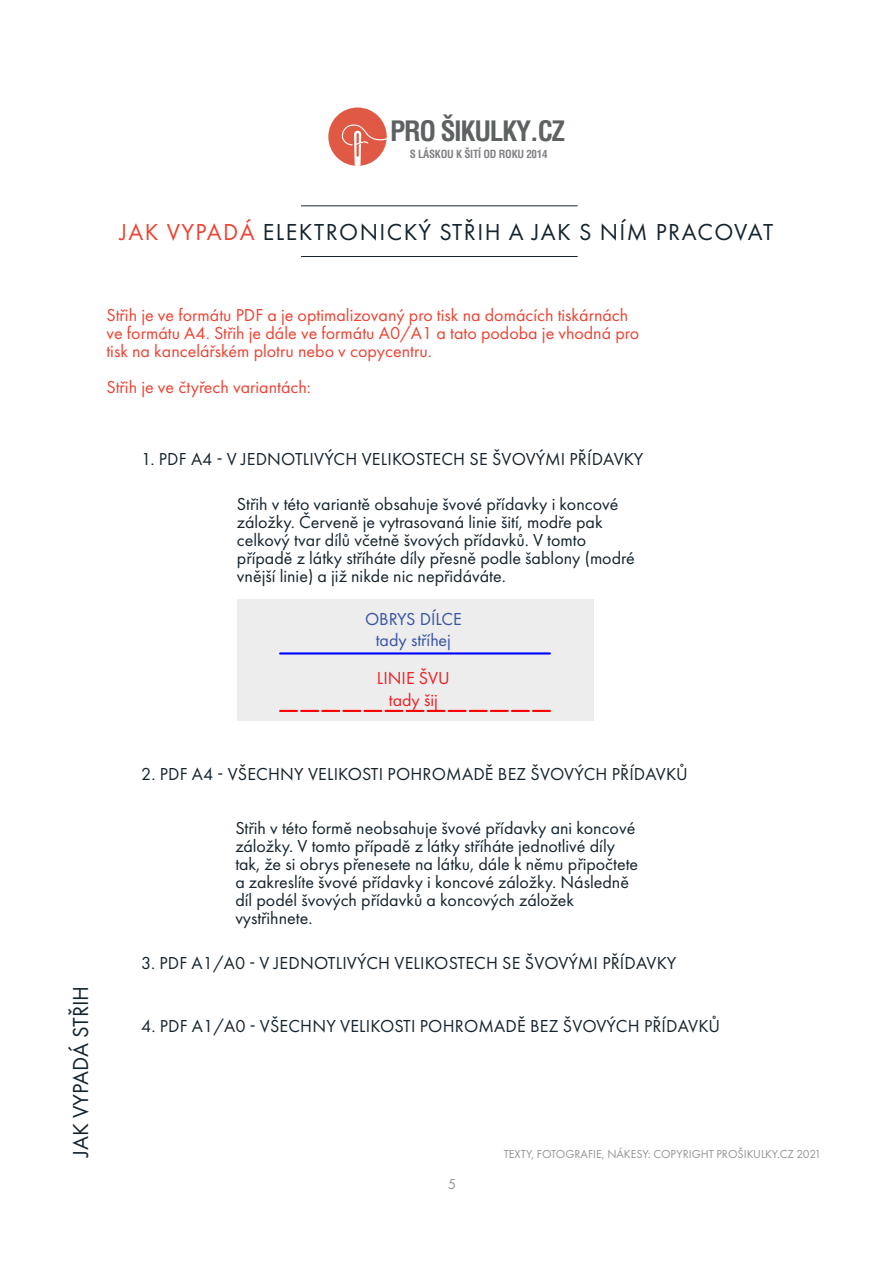
<style>
.page{position:relative;width:893px;height:1263px;background:#fff}
.page>*{position:absolute;margin:0;border:0;box-sizing:border-box;transform-origin:0 0}
.t1{font:700 condensed 27.45px "Helvetica";letter-spacing:-.05em;color:#5d6162}
.Chapter_Title_-_Alig{font:24px "Futura PT";letter-spacing:.06em;color:#16242e}
.Title_-_Align_Left{font:22.5px "Futura PT";color:#16242e}
.Body_Text{font:18px/18px "Futura PT";color:#16242e}
.Pull_Quote{font:18px/18px "Futura PT";color:#ee4232}
.t2{font:18px "Futura PT";color:#3853a3}
.t3{font:18px "Futura PT";color:#ee1f23}
.Page_Number_-_Align{font:15px "Futura PT";color:#939598}
.Title_-_Align_Left-2{font:12px "Futura PT";color:#939598}
.t4{font:700 condensed 10.95px "Helvetica";letter-spacing:-.025em;color:#808285}
.s1{color:#ee4232}
</style>
<div class="page">
<div style="left:237px;top:599px;width:356px;height:122px;background:#ededed"></div>
<hr style="left:280px;top:652px;width:270px;height:2px;background:#00f">
<svg style="left:280px;top:710px;width:270px;height:2px"></svg>
<div style="left:328px;top:107px;width:59px;height:59px;background:#df5944;border-radius:50%"></div>
<svg style="left:342px;top:124px;width:45px;height:42px"></svg>
<hr style="left:301px;top:205px;width:277px;height:1px;background:#16242e">
<hr style="left:301px;top:256px;width:277px;height:1px;background:#16242e">
<p class="t1" style="left:390px;top:113px;width:177px">PRO ŠIKULKY.CZ</p>
<p class="t4" style="left:410px;top:147px;width:139px">S LÁSKOU K ŠITÍ OD ROKU 2014</p>
<p class="Chapter_Title_-_Alig" style="left:120px;top:218px;width:655px"><span class="s1">JAK VYPADÁ</span> ELEKTRONICKÝ STŘIH A JAK S NÍM PRACOVAT</p>
<p class="Pull_Quote" style="left:106px;top:306px;width:534px">Střih je ve formátu PDF a je optimalizovaný pro tisk na domácích tiskárnách ve formátu A4. Střih je dále ve formátu A0/A1 a tato podoba je vhodná pro tisk na kancelářském plotru nebo v copycentru.</p>
<p class="Pull_Quote" style="left:106px;top:378px;width:206px">Střih je ve čtyřech variantách:</p>
<p class="Body_Text" style="left:141px;top:450px;width:504px">1. PDF A4 - V JEDNOTLIVÝCH VELIKOSTECH SE ŠVOVÝMI PŘÍDAVKY</p>
<p class="Body_Text" style="left:237px;top:495px;width:399px">Střih v této variantě obsahuje švové přídavky i koncové záložky. Červeně je vytrasovaná linie šití, modře pak celkový tvar dílů včetně švových přídavků. V tomto případě z látky stříháte díly přesně podle šablony (modré vnější linie) a již nikde nic nepřidáváte.</p>
<p class="t2" style="left:365px;top:608px;width:98px">OBRYS DÍLCE</p>
<p class="t2" style="left:376px;top:629px;width:77px">tady stříhej</p>
<p class="t3" style="left:377px;top:668px;width:74px">LINIE ŠVU</p>
<p class="t3" style="left:389px;top:689px;width:51px">tady šij</p>
<p class="Title_-_Align_Left" style="left:67px;top:1157px;width:173px;rotate:-90deg">JAK VYPADÁ STŘIH</p>
<p class="Body_Text" style="left:141px;top:765px;width:548px">2. PDF A4 - VŠECHNY VELIKOSTI POHROMADĚ BEZ ŠVOVÝCH PŘÍDAVKŮ</p>
<p class="Body_Text" style="left:235px;top:819px;width:404px">Střih v této formě neobsahuje švové přídavky ani koncové záložky. V tomto případě z látky stříháte jednotlivé díly tak, že si obrys přenesete na látku, dále k němu připočtete a zakreslíte švové přídavky i koncové záložky. Následně díl podél švových přídavků a koncových záložek vystřihnete.</p>
<p class="Body_Text" style="left:141px;top:954px;width:537px">3. PDF A1/A0 - V JEDNOTLIVÝCH VELIKOSTECH SE ŠVOVÝMI PŘÍDAVKY</p>
<p class="Body_Text" style="left:141px;top:1017px;width:580px">4. PDF A1/A0 - VŠECHNY VELIKOSTI POHROMADĚ BEZ ŠVOVÝCH PŘÍDAVKŮ</p>
<p class="Page_Number_-_Align" style="left:448px;top:1175px;width:10px">5</p>
<p class="Title_-_Align_Left-2" style="left:504px;top:1147px;width:319px">TEXTY, FOTOGRAFIE, NÁKESY: COPYRIGHT PROŠIKULKY.CZ 2021</p>
</div>
